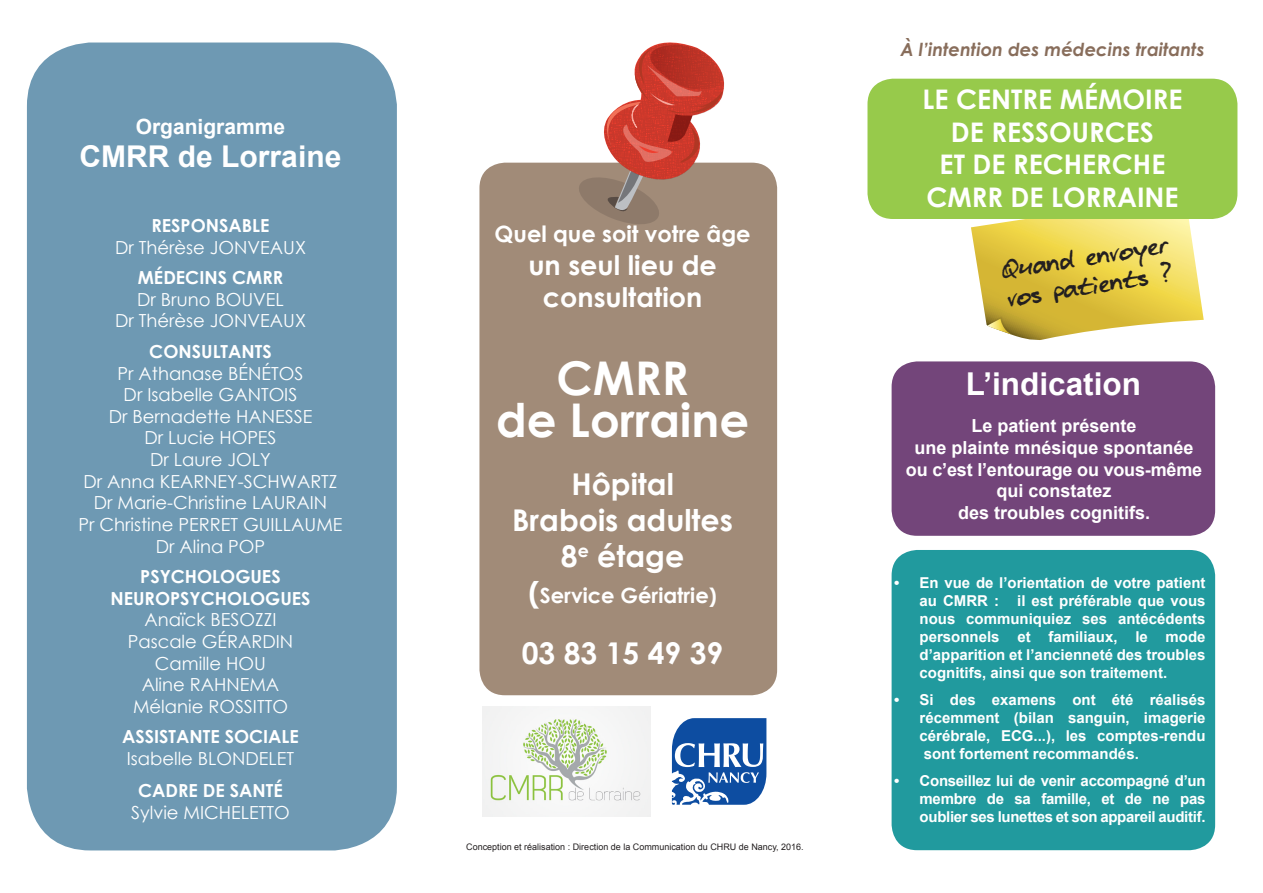
<style>
.page{position:relative;width:1263px;height:893px;background:#fff}
.page>*{position:absolute;margin:0;border:0;box-sizing:border-box;transform-origin:0 0}
.t1{font:700 46.5px "Century Gothic";color:#fff}
.t2{font:700 31.5px "Arial";color:#fff}
.t3{font:700 30px "Century Gothic";color:#fff}
.t4{font:700 30px "Arial";color:#fff}
.t5{font:700 27px/32.4px "Century Gothic";color:#fff;text-align:center}
.t6{font:24px "blzee";color:#231f20}
.t7{font:700 22.5px "Century Gothic";color:#fff}
.t8{font:700 21px "Century Gothic";color:#fff}
.t9{font:700 21px "Arial";color:#fff}
.t10{font:18px "Century Gothic";color:#fff}
.t11{font:700 18px "Arial";color:#fff}
.t12{font:700 18px "Century Gothic";color:#fff}
.t13{font:italic 700 18px "Century Gothic";color:#886d5b}
.t14{font:700 15px/18px "Arial";color:#fff;text-align:justify}
.t15{font:9px "Arial";color:#231f20}
.s1{font-size:30px}
</style>
<div class="page">
<div style="left:891px;top:550px;width:324px;height:300px;background:#219a9e;border-radius:26px"></div>
<svg style="left:971px;top:219px;width:233px;height:121px;background:#e8d268"></svg>
<div style="left:891px;top:361px;width:324px;height:175px;background:#73457a;border-radius:26px"></div>
<div style="left:479px;top:163px;width:298px;height:532px;background:#a18b78;border-radius:26px"></div>
<svg style="left:576px;top:42px;width:157px;height:182px"></svg>
<div style="left:27px;top:43px;width:370px;height:807px;background:#6e99b3;border-radius:64px"></div>
<div style="left:867px;top:79px;width:370px;height:140px;background:#97ca4b;border-radius:26px"></div>
<img style="left:482px;top:707px;width:169px;height:109px">
<svg style="left:672px;top:718px;width:94px;height:87px"></svg>
<p class="t9" style="left:136px;top:113px;width:151px">Organigramme</p>
<p class="t4" style="left:80px;top:137px;width:263px">CMRR de Lorraine</p>
<p class="t12" style="left:151px;top:212px;width:120px">RESPONSABLE</p>
<p class="t10" style="left:115px;top:235px;width:192px">Dr Thérèse JONVEAUX</p>
<p class="t12" style="left:138px;top:264px;width:147px">MÉDECINS CMRR</p>
<p class="t10" style="left:137px;top:287px;width:148px">Dr Bruno BOUVEL</p>
<p class="t10" style="left:115px;top:308px;width:192px">Dr Thérèse JONVEAUX</p>
<p class="t12" style="left:149px;top:338px;width:124px">CONSULTANTS</p>
<p class="t10" style="left:118px;top:361px;width:187px">Pr Athanase BÉNÉTOS</p>
<p class="t10" style="left:124px;top:382px;width:175px">Dr Isabelle GANTOIS</p>
<p class="t10" style="left:109px;top:404px;width:205px">Dr Bernadette HANESSE</p>
<p class="t10" style="left:144px;top:425px;width:134px">Dr Lucie HOPES</p>
<p class="t10" style="left:150px;top:447px;width:122px">Dr Laure JOLY</p>
<p class="t10" style="left:83px;top:469px;width:256px">Dr Anna KEARNEY-SCHWARTZ</p>
<p class="t10" style="left:94px;top:490px;width:235px">Dr Marie-Christine LAURAIN</p>
<p class="t10" style="left:78px;top:512px;width:265px">Pr Christine PERRET GUILLAUME</p>
<p class="t10" style="left:156px;top:533px;width:111px">Dr Alina POP</p>
<p class="t12" style="left:140px;top:563px;width:142px">PSYCHOLOGUES</p>
<p class="t12" style="left:110px;top:584px;width:202px">NEUROPSYCHOLOGUES</p>
<p class="t10" style="left:145px;top:607px;width:133px">Anaïck BESOZZI</p>
<p class="t10" style="left:128px;top:629px;width:167px">Pascale GÉRARDIN</p>
<p class="t10" style="left:155px;top:650px;width:113px">Camille HOU</p>
<p class="t10" style="left:142px;top:672px;width:139px">Aline RAHNEMA</p>
<p class="t10" style="left:133px;top:694px;width:156px">Mélanie ROSSITTO</p>
<p class="t12" style="left:122px;top:723px;width:178px">ASSISTANTE SOCIALE</p>
<p class="t10" style="left:127px;top:746px;width:169px">Isabelle BLONDELET</p>
<p class="t12" style="left:138px;top:777px;width:146px">CADRE DE SANTÉ</p>
<p class="t10" style="left:131px;top:800px;width:160px">Sylvie MICHELETTO</p>
<p class="t7" style="left:495px;top:217px;width:258px">Quel que soit votre âge</p>
<p class="t5" style="left:528px;top:248px;width:190px">un seul lieu de consultation</p>
<p class="t1" style="left:557px;top:343px;width:134px">CMRR</p>
<p class="t1" style="left:496px;top:385px;width:254px">de Lorraine</p>
<p class="t3" style="left:571px;top:461px;width:104px">Hôpital</p>
<p class="t3" style="left:512px;top:497px;width:222px">Brabois adultes</p>
<p class="t3" style="left:561px;top:533px;width:125px">8<sup>e</sup> étage</p>
<p class="t8" style="left:528px;top:579px;width:190px"><span class="s1">(</span>Service Gériatrie)</p>
<p class="t3" style="left:522px;top:631px;width:203px">03 83 15 49 39</p>
<p class="t15" style="left:466px;top:841px;width:339px">Conception et réalisation : Direction de la Communication du CHRU de Nancy, 2016.</p>
<p class="t13" style="left:900px;top:36px;width:306px">À l’intention des médecins traitants</p>
<p class="t5" style="left:923px;top:82px;width:261px">LE CENTRE MÉMOIRE</p>
<p class="t5" style="left:940px;top:115px;width:227px">DE RESSOURCES<br>ET DE RECHERCHE</p>
<p class="t5" style="left:926px;top:179px;width:254px">CMRR DE LORRAINE</p>
<p class="t6" style="left:999px;top:257px;width:171px;rotate:-9deg">Quand envoyer</p>
<p class="t6" style="left:1005px;top:285px;width:168px;rotate:-9deg">vos patients ?</p>
<p class="t2" style="left:966px;top:363px;width:177px">L’indication</p>
<p class="t11" style="left:971px;top:414px;width:167px">Le patient présente</p>
<p class="t11" style="left:914px;top:436px;width:281px">une plainte mnésique spontanée</p>
<p class="t11" style="left:906px;top:457px;width:298px">ou c’est l’entourage ou vous-même</p>
<p class="t11" style="left:996px;top:479px;width:117px">qui constatez</p>
<p class="t11" style="left:958px;top:500px;width:194px">des troubles cognitifs.</p>
<p class="t14" style="left:919px;top:574px;width:287px;text-indent:-26px">• En vue de l’orientation de votre patient au CMRR : il est préférable que vous nous communiquiez ses antécédents personnels et familiaux, le mode d’apparition et l’ancienneté des troubles cognitifs, ainsi que son traitement.</p>
<p class="t14" style="left:919px;top:691px;width:287px;text-indent:-26px">• Si des examens ont été réalisés récemment (bilan sanguin, imagerie cérébrale, ECG...), les comptes-rendu sont fortement recommandés.</p>
<p class="t14" style="left:919px;top:772px;width:287px;text-indent:-26px">• Conseillez lui de venir accompagné d’un membre de sa famille, et de ne pas oublier ses lunettes et son appareil auditif.</p>
</div>
